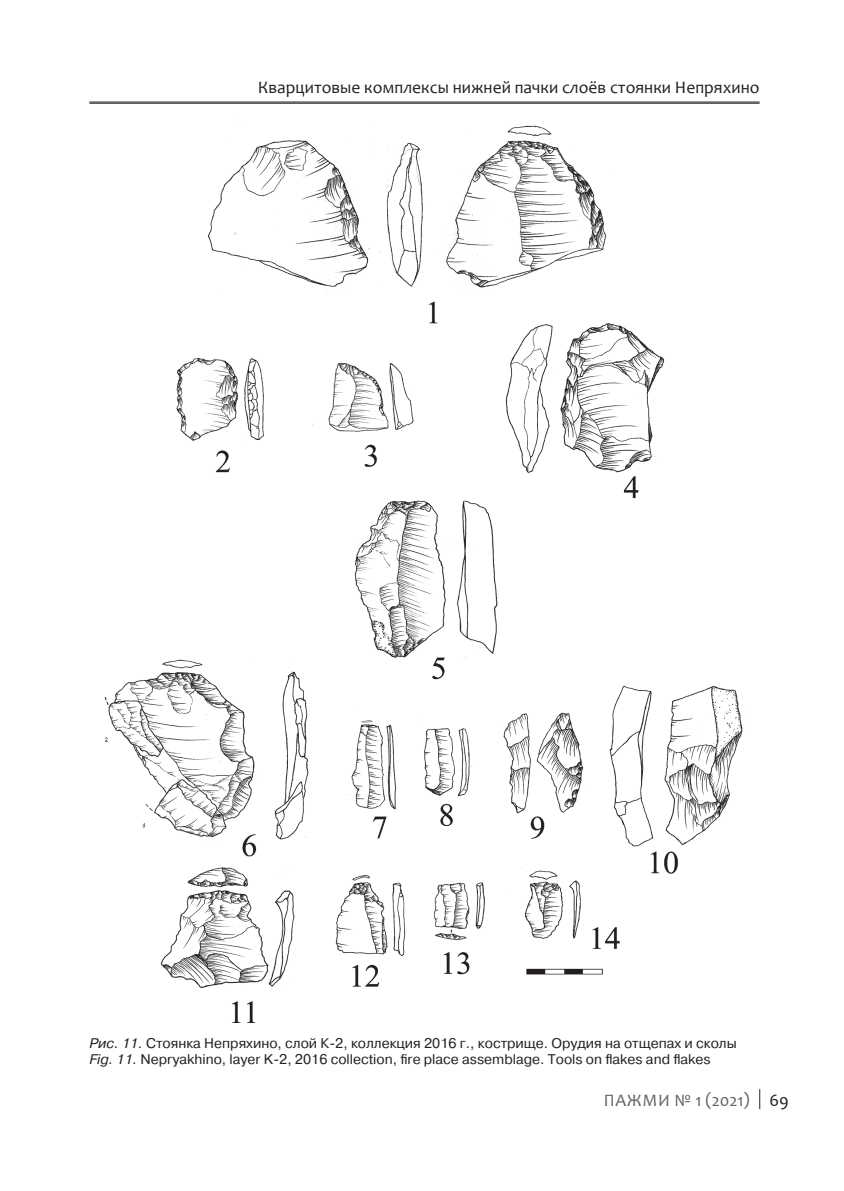
<style>
.page{position:relative;width:844px;height:1191px;background:#fff}
.page>*{position:absolute;margin:0;border:0;box-sizing:border-box;transform-origin:0 0}
.t1{font:17.5px "Candara";color:#231f20}
.t2{font:17.5px "Candara";letter-spacing:.02em;color:#636366}
.t3{font:14px/15.8px "Pragmatica";color:#231f20}
.s1{font-style:italic}
.s2{color:#231f20}
</style>
<div class="page">
<svg style="left:759px;top:1089px;width:1px;height:20px"></svg>
<hr style="left:89px;top:102px;width:670px;height:1px;background:#231f20">
<hr style="left:89px;top:103px;width:670px;height:1px;background:#231f20">
<img style="left:104px;top:119px;width:639px;height:903px">
<p class="t1" style="left:258px;top:77px;width:503px">Кварцитовые комплексы нижней пачки слоёв стоянки Непряхино</p>
<p class="t3" style="left:89px;top:1035px;width:648px"><span class="s1">Рис. 11.</span> Стоянка Непряхино, слой К-2, коллекция 2016 г., кострище. Орудия на отщепах и сколы<br><span class="s1">Fig. 11.</span> Nepryakhino, layer K-2, 2016 collection, fire place assemblage. Tools on flakes and flakes</p>
<p class="t2" style="left:603px;top:1088px;width:187px">ПАЖМИ № 1 (2021) <span class="s2">69</span></p>
</div>
